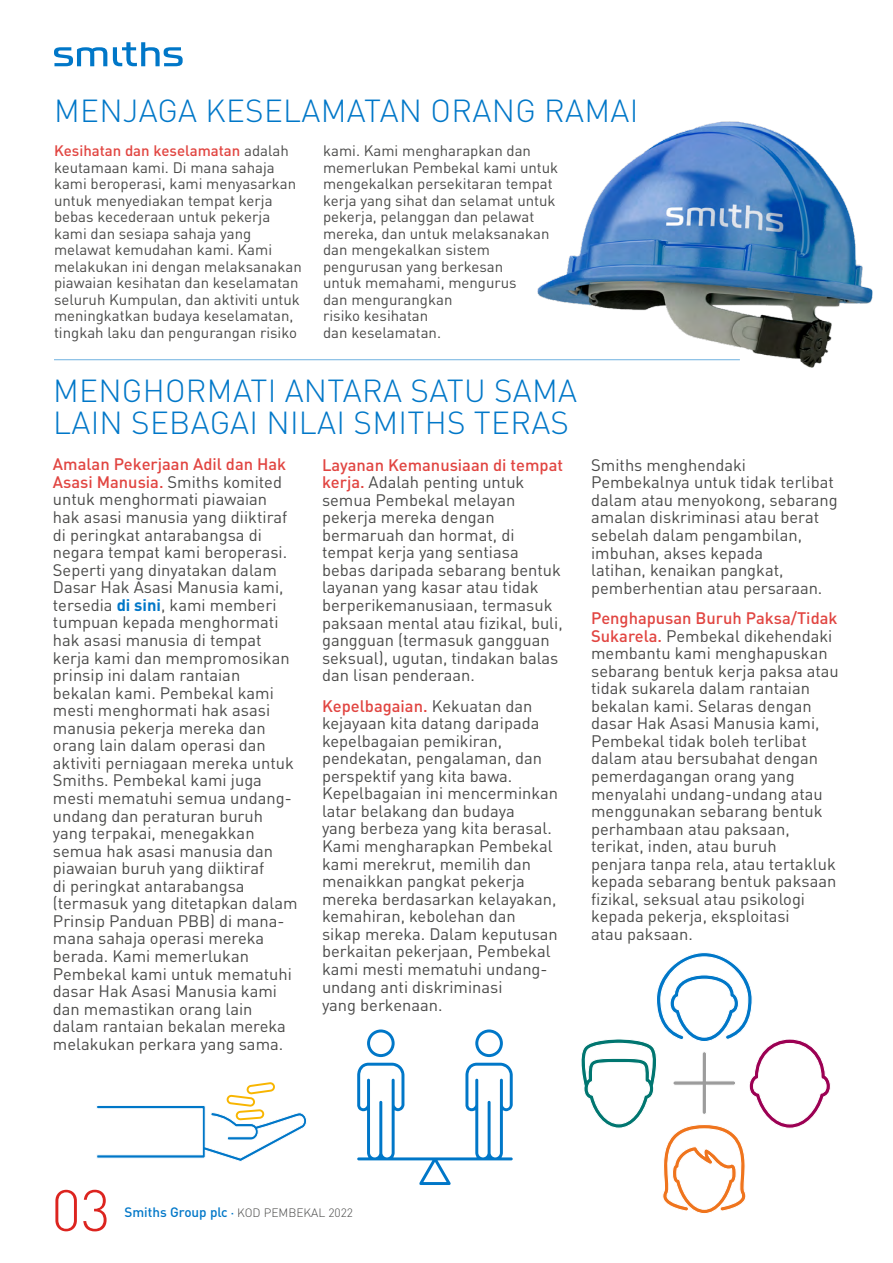
<style>
.page{position:relative;width:893px;height:1263px;background:#fff}
.page>*{position:absolute;margin:0;border:0;box-sizing:border-box;transform-origin:0 0}
.t1{font:300 57.45px "DIN Pro";color:#dc241f}
.t2{font:300 31.5px/31.5px "DIN Pro";letter-spacing:.01em;color:#0077c8}
.t3{font:16.5px/17.5px "DIN Pro";color:#4a4a49}
.t4{font:15px/16.5px "DIN Pro";color:#4a4a49}
.t5{font:300 12px "DIN";color:#4a4a49}
.s1{font-weight:500;color:#e14541}
.s2{font-weight:700;color:#0077c8}
.s3{font-family:"DIN Pro";font-weight:500;font-size:13.5px;color:#0077c8}
.s4{font-family:"DIN Pro";font-weight:500;color:#0077c8}
</style>
<div class="page">
<svg style="left:54px;top:47px;width:53px;height:19px"></svg>
<svg style="left:113px;top:42px;width:70px;height:24px"></svg>
<hr style="left:54px;top:359px;width:686px;height:1px;background:#0077c8">
<img style="left:537px;top:121px;width:336px;height:247px">
<svg style="left:357px;top:1029px;width:156px;height:156px"></svg>
<svg style="left:581px;top:952px;width:250px;height:261px"></svg>
<svg style="left:96px;top:1082px;width:211px;height:80px"></svg>
<h2 class="t2" style="left:54px;top:93px;width:586px">MENJAGA KESELAMATAN ORANG RAMAI</h2>
<p class="t4" style="left:54px;top:142px;width:249px"><span class="s1">Kesihatan dan keselamatan</span> adalah keutamaan kami. Di mana sahaja kami beroperasi, kami menyasarkan untuk menyediakan tempat kerja bebas kecederaan untuk pekerja kami dan sesiapa sahaja yang melawat kemudahan kami. Kami melakukan ini dengan melaksanakan piawaian kesihatan dan keselamatan seluruh Kumpulan, dan aktiviti untuk meningkatkan budaya keselamatan, tingkah laku dan pengurangan risiko</p>
<p class="t4" style="left:323px;top:142px;width:237px">kami. Kami mengharapkan dan memerlukan Pembekal kami untuk mengekalkan persekitaran tempat kerja yang sihat dan selamat untuk pekerja, pelanggan dan pelawat mereka, dan untuk melaksanakan dan mengekalkan sistem pengurusan yang berkesan<br>untuk memahami, mengurus<br>dan mengurangkan<br>risiko kesihatan<br>dan keselamatan.</p>
<h2 class="t2" style="left:53px;top:374px;width:526px">MENGHORMATI ANTARA SATU SAMA<br>LAIN SEBAGAI NILAI SMITHS TERAS</h2>
<p class="t3" style="left:53px;top:455px;width:246px"><span class="s1">Amalan Pekerjaan Adil dan Hak<br>Asasi Manusia.</span> Smiths komited untuk menghormati piawaian hak asasi manusia yang diiktiraf di peringkat antarabangsa di negara tempat kami beroperasi.<br>Seperti yang dinyatakan dalam<br>Dasar Hak Asasi Manusia kami, tersedia <span class="s2">di sini</span>, kami memberi tumpuan kepada menghormati hak asasi manusia di tempat kerja kami dan mempromosikan prinsip ini dalam rantaian bekalan kami. Pembekal kami mesti menghormati hak asasi manusia pekerja mereka dan orang lain dalam operasi dan aktiviti perniagaan mereka untuk<br>Smiths. Pembekal kami juga mesti mematuhi semua undang&shy;undang dan peraturan buruh yang terpakai, menegakkan semua hak asasi manusia dan piawaian buruh yang diiktiraf<br>di peringkat antarabangsa (termasuk yang ditetapkan dalam<br>Prinsip Panduan PBB) di mana&shy;mana sahaja operasi mereka berada. Kami memerlukan<br>Pembekal kami untuk mematuhi dasar Hak Asasi Manusia kami dan memastikan orang lain dalam rantaian bekalan mereka melakukan perkara yang sama.</p>
<p class="t3" style="left:322px;top:455px;width:242px"><span class="s1">Layanan Kemanusiaan di tempat kerja.</span> Adalah penting untuk semua Pembekal melayan pekerja mereka dengan bermaruah dan hormat, di tempat kerja yang sentiasa bebas daripada sebarang bentuk layanan yang kasar atau tidak berperikemanusiaan, termasuk paksaan mental atau fizikal, buli, gangguan (termasuk gangguan seksual), ugutan, tindakan balas dan lisan penderaan.</p>
<p class="t3" style="left:322px;top:696px;width:238px"><span class="s1">Kepelbagaian.</span> Kekuatan dan kejayaan kita datang daripada kepelbagaian pemikiran, pendekatan, pengalaman, dan perspektif yang kita bawa.<br>Kepelbagaian ini mencerminkan latar belakang dan budaya<br>yang berbeza yang kita berasal.<br>Kami mengharapkan Pembekal kami merekrut, memilih dan menaikkan pangkat pekerja mereka berdasarkan kelayakan, kemahiran, kebolehan dan sikap mereka. Dalam keputusan berkaitan pekerjaan, Pembekal kami mesti mematuhi undang&shy;undang anti diskriminasi<br>yang berkenaan.</p>
<p class="t3" style="left:591px;top:455px;width:248px">Smiths menghendaki<br>Pembekalnya untuk tidak terlibat dalam atau menyokong, sebarang amalan diskriminasi atau berat sebelah dalam pengambilan, imbuhan, akses kepada<br>latihan, kenaikan pangkat, pemberhentian atau persaraan.</p>
<p class="t3" style="left:591px;top:608px;width:249px"><span class="s1">Penghapusan Buruh Paksa/Tidak<br>Sukarela.</span> Pembekal dikehendaki membantu kami menghapuskan sebarang bentuk kerja paksa atau tidak sukarela dalam rantaian bekalan kami. Selaras dengan dasar Hak Asasi Manusia kami,<br>Pembekal tidak boleh terlibat dalam atau bersubahat dengan pemerdagangan orang yang menyalahi undang-undang atau menggunakan sebarang bentuk perhambaan atau paksaan, terikat, inden, atau buruh<br>penjara tanpa rela, atau tertakluk kepada sebarang bentuk paksaan fizikal, seksual atau psikologi kepada pekerja, eksploitasi<br>atau paksaan.</p>
<h1 class="t1" style="left:51px;top:1171px;width:61px">03</h1>
<p class="t5" style="left:124px;top:1205px;width:230px"><span class="s3">Smiths Group plc</span> <span class="s4">·</span> KOD PEMBEKAL 2022</p>
</div>
